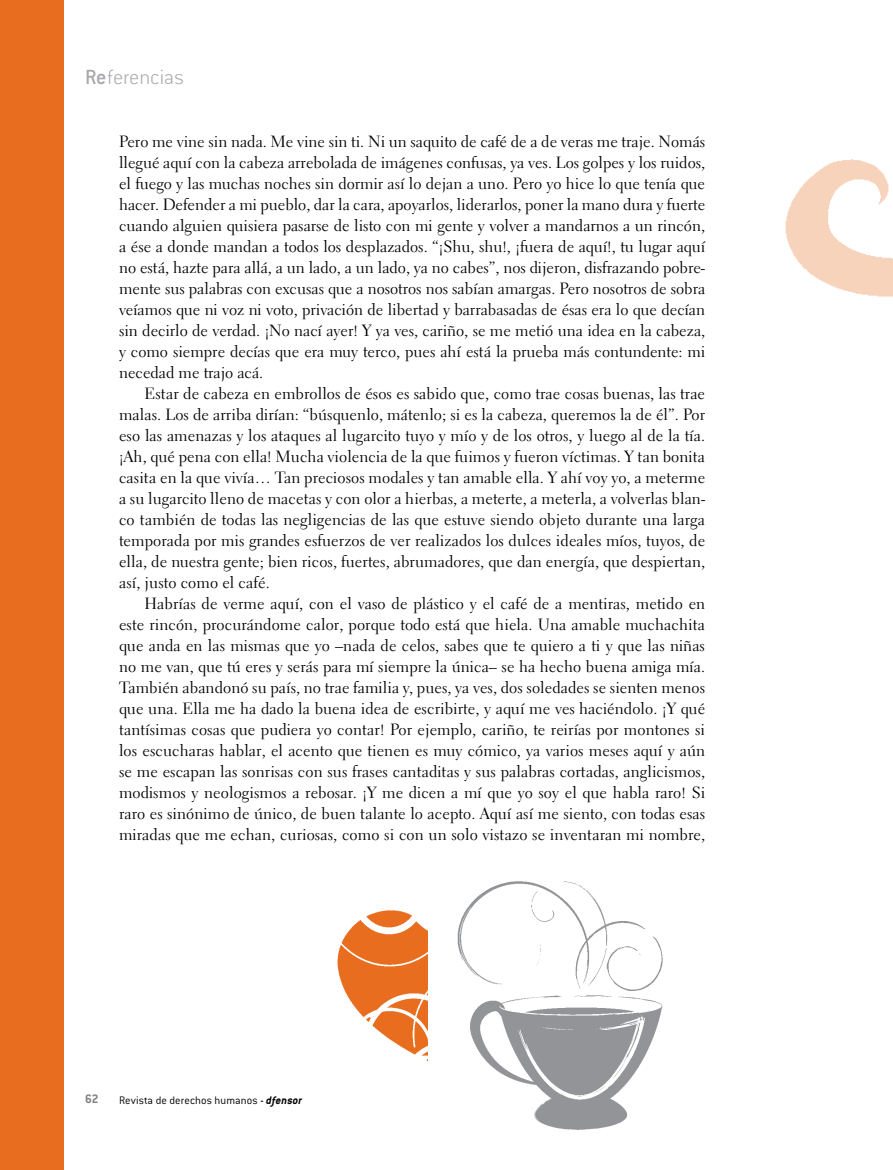
<style>
.page{position:relative;width:893px;height:1170px;background:#fff}
.page>*{position:absolute;margin:0;border:0;box-sizing:border-box;transform-origin:0 0}
.t1{font:200 22.5px "Conduit ITC Std";color:#a7a9ac}
.t2{font:16.2px/21px "Electra LT Std";letter-spacing:.005em;color:#000;text-align:justify}
.t3{font:700 13.5px "Conduit ITC Std";color:#808285}
.t4{font:300 12px "Conduit ITC Std";letter-spacing:.005em;color:#000}
.s1{font-weight:500}
.s2{font-weight:700;font-style:italic}
</style>
<div class="page">
<div style="left:0;top:0;width:64px;height:1169px;background:#e86d1f"></div>
<img style="left:785px;top:159px;width:108px;height:138px">
<img style="left:337px;top:910px;width:91px;height:152px">
<img style="left:638px;top:924px;width:25px;height:144px">
<img style="left:457px;top:881px;width:181px;height:249px">
<h1 class="t1" style="left:85px;top:63px;width:100px"><span class="s1">re</span>ferencias</h1>
<p class="t2" style="left:119px;top:131px;width:588px">Pero me vine sin nada. Me vine sin ti. Ni un saquito de café de a de veras me traje. Nomás llegué aquí con la cabeza arrebolada de imágenes confusas, ya ves. Los golpes y los ruidos, el fuego y las muchas noches sin dormir así lo dejan a uno. Pero yo hice lo que tenía que hacer. Defender a mi pueblo, dar la cara, apoyarlos, liderarlos, poner la mano dura y fuerte cuando alguien quisiera pasarse de listo con mi gente y volver a mandarnos a un rincón, a ése a donde mandan a todos los desplazados. “¡Shu, shu!, ¡fuera de aquí!, tu lugar aquí no está, hazte para allá, a un lado, a un lado, ya no cabes”, nos dijeron, disfrazando pobre&shy;mente sus palabras con excusas que a nosotros nos sabían amargas. Pero nosotros de sobra veíamos que ni voz ni voto, privación de libertad y barrabasadas de ésas era lo que decían sin decirlo de verdad. ¡No nací ayer! Y ya ves, cariño, se me metió una idea en la cabeza, y como siempre decías que era muy terco, pues ahí está la prueba más contundente: mi necedad me trajo acá.</p>
<p class="t2" style="left:119px;top:383px;width:588px;text-indent:26px">Estar de cabeza en embrollos de ésos es sabido que, como trae cosas buenas, las trae malas. Los de arriba dirían: “búsquenlo, mátenlo; si es la cabeza, queremos la de él”. Por eso las amenazas y los ataques al lugarcito tuyo y mío y de los otros, y luego al de la tía. ¡Ah, qué pena con ella! Mucha violencia de la que fuimos y fueron víctimas. Y tan bonita casita en la que vivía… Tan preciosos modales y tan amable ella. Y ahí voy yo, a meterme a su lugarcito lleno de macetas y con olor a hierbas, a meterte, a meterla, a volverlas blan&shy;co también de todas las negligencias de las que estuve siendo objeto durante una larga temporada por mis grandes esfuerzos de ver realizados los dulces ideales míos, tuyos, de ella, de nuestra gente; bien ricos, fuertes, abrumadores, que dan energía, que despiertan, así, justo como el café.</p>
<p class="t2" style="left:119px;top:593px;width:588px;text-indent:26px">Habrías de verme aquí, con el vaso de plástico y el café de a mentiras, metido en este rincón, procurándome calor, porque todo está que hiela. Una amable muchachita que anda en las mismas que yo –nada de celos, sabes que te quiero a ti y que las niñas no me van, que tú eres y serás para mí siempre la única– se ha hecho buena amiga mía.<br>También abandonó su país, no trae familia y, pues, ya ves, dos soledades se sienten menos que una. Ella me ha dado la buena idea de escribirte, y aquí me ves haciéndolo. ¡Y qué tantísimas cosas que pudiera yo contar! Por ejemplo, cariño, te reirías por montones si los escucharas hablar, el acento que tienen es muy cómico, ya varios meses aquí y aún se me escapan las sonrisas con sus frases cantaditas y sus palabras cortadas, anglicismos, modismos y neologismos a rebosar. ¡Y me dicen a mí que yo soy el que habla raro! Si raro es sinónimo de único, de buen talante lo acepto. Aquí así me siento, con todas esas miradas que me echan, curiosas, como si con un solo vistazo se inventaran mi nombre,</p>
<p class="t3" style="left:85px;top:1090px;width:15px">62</p>
<p class="t4" style="left:119px;top:1092px;width:185px">Revista de derechos humanos <span class="s1">-</span> <span class="s2">dfensor</span></p>
</div>
